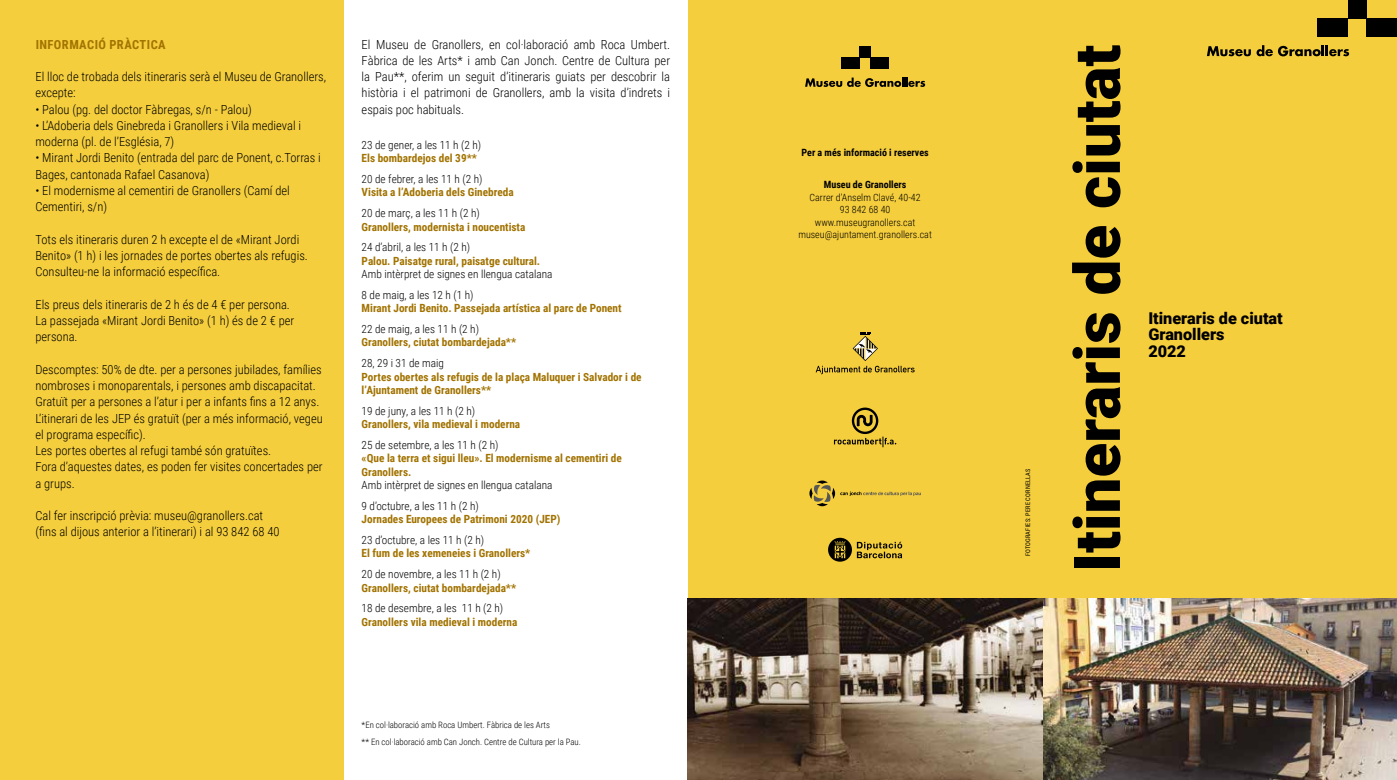
<style>
.page{position:relative;width:1397px;height:780px;background:#fff}
.page>*{position:absolute;margin:0;border:0;box-sizing:border-box;transform-origin:0 0}
.t1{font:900 63.75px "Roboto";color:#000}
.t2{font:900 16.25px/16.2px "Roboto";color:#000}
.t3{font:300 12.5px/16.2px "Roboto Condensed";color:#000}
.t4{font:700 12.5px "Roboto Condensed";letter-spacing:.035em;color:#a27300}
.t5{font:700 11.25px/13.5px "Roboto Condensed";color:#a27300}
.t6{font:300 11.25px/20.6px "Roboto Condensed";color:#000}
.t7{font:300 10px/12.5px "Roboto Condensed";color:#000;text-align:center}
.t8{font:700 10px "Roboto Condensed";color:#000}
.t9{font:300 8.75px/16.2px "Roboto Condensed";color:#000}
.t10{font:6.25px "Roboto Condensed";letter-spacing:.035em;color:#000}
</style>
<div class="page">
<div style="left:687px;top:0;width:355px;height:780px;background:#f5ce3e"></div>
<div style="left:0;top:0;width:344px;height:780px;background:#f5ce3e"></div>
<div style="left:1042px;top:0;width:354px;height:780px;background:#f5ce3e"></div>
<img style="left:1042px;top:598px;width:354px;height:182px">
<svg style="left:687px;top:598px;width:355px;height:182px;background:#716151"></svg>
<div style="left:1347px;top:0;width:18px;height:18px;background:#000"></div>
<div style="left:1365px;top:18px;width:31px;height:19px;background:#000"></div>
<div style="left:1316px;top:18px;width:31px;height:19px;background:#000"></div>
<svg style="left:1207px;top:46px;width:43px;height:10px"></svg>
<svg style="left:1256px;top:45px;width:92px;height:11px"></svg>
<div style="left:859px;top:46px;width:11px;height:11px;background:#000"></div>
<div style="left:870px;top:57px;width:19px;height:11px;background:#000"></div>
<div style="left:840px;top:57px;width:19px;height:11px;background:#000"></div>
<svg style="left:805px;top:78px;width:120px;height:9px"></svg>
<svg style="left:828px;top:537px;width:74px;height:24px"></svg>
<div style="left:851px;top:407px;width:27px;height:27px;border:2px solid #000;border-radius:50%"></div>
<svg style="left:856px;top:414px;width:17px;height:13px"></svg>
<svg style="left:833px;top:436px;width:63px;height:11px"></svg>
<svg style="left:815px;top:332px;width:99px;height:42px"></svg>
<svg style="left:809px;top:480px;width:111px;height:26px"></svg>
<p class="t4" style="left:36px;top:35px;width:131px">INFORMACIÓ PRÀCTICA</p>
<p class="t3" style="left:35px;top:68px;width:292px">El lloc de trobada dels itineraris serà el Museu de Granollers, excepte:</p>
<p class="t3" style="left:35px;top:100px;width:218px">• Palou (pg. del doctor Fàbregas, s/n - Palou)</p>
<p class="t3" style="left:35px;top:117px;width:267px">• L’Adoberia dels Ginebreda i Granollers i Vila medieval i moderna (pl. de l’Església, 7)</p>
<p class="t3" style="left:35px;top:149px;width:287px">• Mirant Jordi Benito (entrada del parc de Ponent, c.Torras i<br>Bages, cantonada Rafael Casanova)</p>
<p class="t3" style="left:35px;top:182px;width:256px">• El modernisme al cementiri de Granollers (Camí del<br>Cementiri, s/n)</p>
<p class="t3" style="left:35px;top:230px;width:274px">Tots els itineraris duren 2 h excepte el de «Mirant Jordi<br>Benito» (1 h) i les jornades de portes obertes als refugis.<br>Consulteu-ne la informació específica.</p>
<p class="t3" style="left:35px;top:295px;width:260px">Els preus dels itineraris de 2 h és de 4 € per persona.<br>La passejada «Mirant Jordi Benito» (1 h) és de 2 € per persona.</p>
<p class="t3" style="left:35px;top:360px;width:289px">Descomptes: 50% de dte. per a persones jubilades, famílies nombroses i monoparentals, i persones amb discapacitat.<br>Gratuït per a persones a l’atur i per a infants fins a 12 anys.<br>L’itinerari de les JEP és gratuït (per a més informació, vegeu el programa específic).<br>Les portes obertes al refugi també són gratuïtes.<br>Fora d’aquestes dates, es poden fer visites concertades per a grups.</p>
<p class="t3" style="left:35px;top:507px;width:245px">Cal fer inscripció prèvia: museu@granollers.cat (fins al dijous anterior a l’itinerari) i al 93 842 68 40</p>
<p class="t3" style="left:361px;top:35px;width:310px;text-align:justify">El Museu de Granollers, en col·laboració amb Roca Umbert.<br>Fàbrica de les Arts* i amb Can Jonch. Centre de Cultura per la Pau**, oferim un seguit d’itineraris guiats per descobrir la història i el patrimoni de Granollers, amb la visita d’indrets i espais poc habituals.</p>
<p class="t6" style="left:361px;top:134px;width:121px">23 de gener, a les 11 h (2 h)</p>
<p class="t5" style="left:361px;top:151px;width:117px">Els bombardejos del 39**</p>
<p class="t6" style="left:361px;top:168px;width:122px">20 de febrer, a les 11 h (2 h)</p>
<p class="t5" style="left:361px;top:185px;width:153px">Visita a l’Adoberia dels Ginebreda</p>
<p class="t6" style="left:361px;top:202px;width:120px">20 de març, a les 11 h (2 h)</p>
<p class="t5" style="left:361px;top:219px;width:165px">Granollers, modernista i noucentista</p>
<p class="t6" style="left:361px;top:236px;width:110px">24 d’abril, a les 11 h (2 h)</p>
<p class="t5" style="left:361px;top:253px;width:180px">Palou. Paisatge rural, paisatge cultural.</p>
<p class="t6" style="left:361px;top:263px;width:192px">Amb intèrpret de signes en llengua catalana<br>8 de maig, a les 12 h (1 h)</p>
<p class="t5" style="left:361px;top:301px;width:261px">Mirant Jordi Benito. Passejada artística al parc de Ponent</p>
<p class="t6" style="left:361px;top:318px;width:119px">22 de maig, a les 11 h (2 h)</p>
<p class="t5" style="left:361px;top:335px;width:156px">Granollers, ciutat bombardejada**</p>
<p class="t6" style="left:361px;top:352px;width:84px">28, 29 i 31 de maig</p>
<p class="t5" style="left:361px;top:369px;width:281px">Portes obertes als refugis de la plaça Maluquer i Salvador i de l’Ajuntament de Granollers**</p>
<p class="t6" style="left:361px;top:400px;width:115px">19 de juny, a les 11 h (2 h)</p>
<p class="t5" style="left:361px;top:417px;width:160px">Granollers, vila medieval i moderna</p>
<p class="t6" style="left:361px;top:434px;width:138px">25 de setembre, a les 11 h (2 h)</p>
<p class="t5" style="left:361px;top:451px;width:261px">«Que la terra et sigui lleu». El modernisme al cementiri de<br>Granollers.</p>
<p class="t6" style="left:361px;top:474px;width:192px">Amb intèrpret de signes en llengua catalana<br>9 d’octubre, a les 11 h (2 h)</p>
<p class="t5" style="left:361px;top:512px;width:200px">Jornades Europees de Patrimoni 2020 (JEP)</p>
<p class="t6" style="left:361px;top:529px;width:124px">23 d’octubre, a les 11 h (2 h)</p>
<p class="t5" style="left:361px;top:546px;width:170px">El fum de les xemeneies i Granollers*</p>
<p class="t6" style="left:361px;top:563px;width:140px">20 de novembre, a les 11 h (2 h)</p>
<p class="t5" style="left:361px;top:580px;width:156px">Granollers, ciutat bombardejada**</p>
<p class="t6" style="left:361px;top:597px;width:143px">18 de desembre, a les 11 h (2 h)</p>
<p class="t5" style="left:361px;top:614px;width:157px">Granollers vila medieval i moderna</p>
<p class="t9" style="left:361px;top:716px;width:221px">*En col·laboració amb Roca Umbert. Fàbrica de les Arts<br>** En col·laboració amb Can Jonch. Centre de Cultura per la Pau.</p>
<p class="t8" style="left:801px;top:145px;width:129px">Per a més informació i reserves</p>
<p class="t8" style="left:823px;top:177px;width:84px">Museu de Granollers</p>
<p class="t7" style="left:798px;top:190px;width:135px">Carrer d’Anselm Clavé, 40-42<br>93 842 68 40 www.museugranollers.cat museu@ajuntament.granollers.cat</p>
<p class="t10" style="left:1023px;top:556px;width:89px;rotate:-90deg">FOTOGRAFIES: PERE CORNELLAS</p>
<h1 class="t1" style="left:1052px;top:572px;width:529px;rotate:-90deg">Itineraris de ciutat</h1>
<h2 class="t2" style="left:1148px;top:309px;width:136px">Itineraris de ciutat<br>Granollers<br>2022</h2>
</div>
